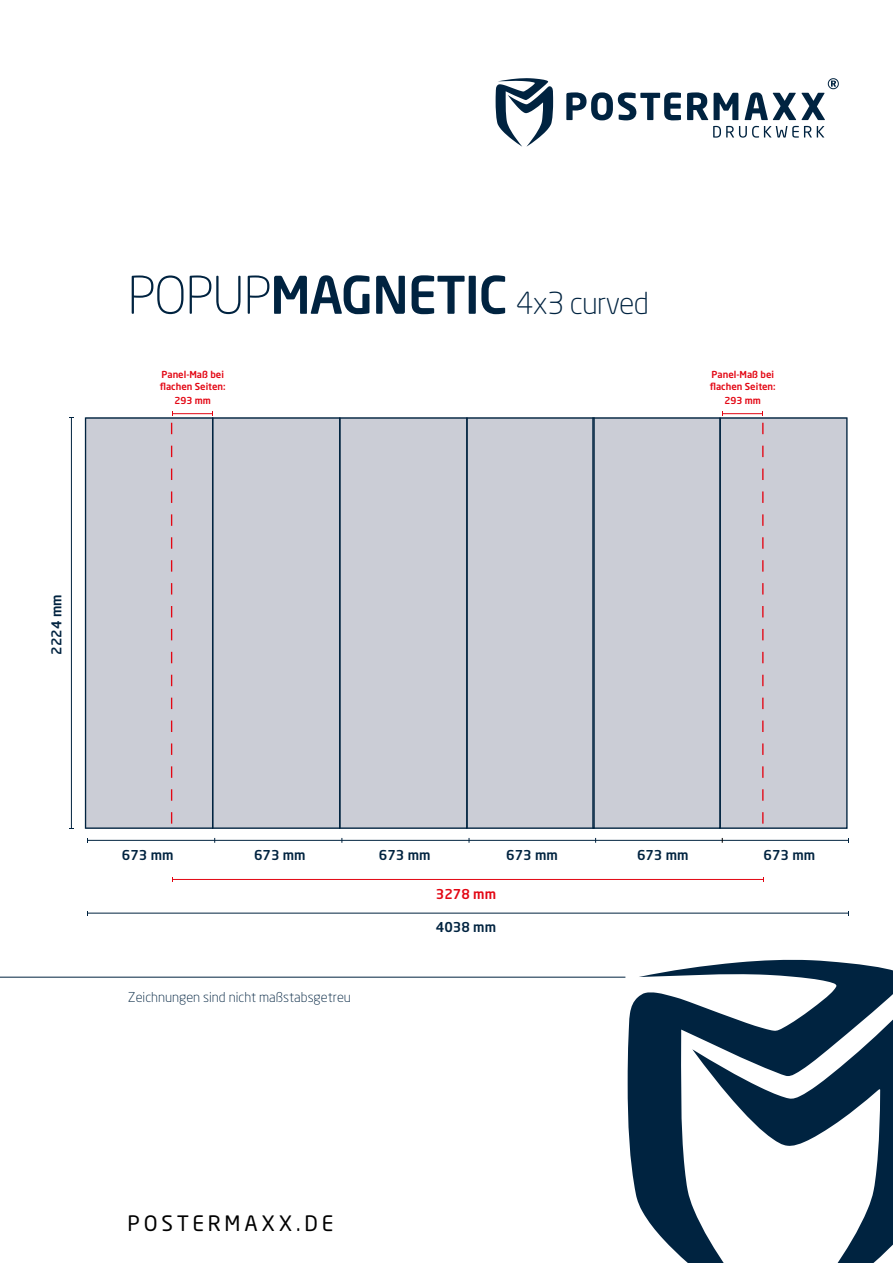
<style>
.page{position:relative;width:893px;height:1263px;background:#fff}
.page>*{position:absolute;margin:0;border:0;box-sizing:border-box;transform-origin:0 0}
.t1{font:300 30px "Neo Sans Pro";letter-spacing:-.02em;color:#002340}
.t2{font:21px "Neo Sans Pro";letter-spacing:.18em;color:#000}
.t3{font:500 13.5px "Neo Sans Pro";color:#002340}
.t4{font:300 13.5px "Neo Sans Pro";color:#002340}
.t5{font:500 13.5px "Neo Sans Pro";color:#e30613}
.t6{font:500 9.45px/11.4px "Neo Sans Pro";color:#e30613}
.s1{font-size:51.15px}
.s2{font-weight:500;font-size:51.15px}
</style>
<div class="page">
<svg style="left:566px;top:92px;width:115px;height:28px"></svg>
<svg style="left:687px;top:92px;width:21px;height:28px"></svg>
<svg style="left:714px;top:93px;width:24px;height:27px"></svg>
<svg style="left:745px;top:78px;width:94px;height:42px"></svg>
<svg style="left:713px;top:126px;width:111px;height:12px"></svg>
<svg style="left:496px;top:78px;width:57px;height:69px"></svg>
<svg style="left:628px;top:959px;width:265px;height:304px;fill:#002340"></svg>
<svg style="left:692px;top:1002px;width:201px;height:261px"></svg>
<div style="left:721px;top:417px;width:127px;height:412px;background:#cbcdd6"></div>
<div style="left:85px;top:417px;width:127px;height:412px;background:#cbcdd6"></div>
<div style="left:212px;top:417px;width:127px;height:412px;background:#cbcdd6"></div>
<div style="left:339px;top:417px;width:127px;height:412px;background:#cbcdd6"></div>
<div style="left:466px;top:417px;width:126px;height:412px;background:#cbcdd6"></div>
<div style="left:592px;top:417px;width:129px;height:412px;background:#cbcdd6"></div>
<svg style="left:171px;top:468px;width:1px;height:12px"></svg>
<svg style="left:171px;top:491px;width:1px;height:12px"></svg>
<svg style="left:171px;top:514px;width:1px;height:12px"></svg>
<svg style="left:171px;top:537px;width:1px;height:12px"></svg>
<svg style="left:171px;top:560px;width:1px;height:12px"></svg>
<svg style="left:171px;top:720px;width:1px;height:12px"></svg>
<svg style="left:171px;top:743px;width:1px;height:12px"></svg>
<svg style="left:171px;top:766px;width:1px;height:12px"></svg>
<svg style="left:171px;top:789px;width:1px;height:12px"></svg>
<svg style="left:171px;top:812px;width:1px;height:12px"></svg>
<svg style="left:762px;top:468px;width:1px;height:12px"></svg>
<svg style="left:762px;top:491px;width:1px;height:12px"></svg>
<svg style="left:762px;top:514px;width:1px;height:12px"></svg>
<svg style="left:762px;top:537px;width:1px;height:12px"></svg>
<svg style="left:762px;top:560px;width:1px;height:12px"></svg>
<svg style="left:762px;top:720px;width:1px;height:12px"></svg>
<svg style="left:762px;top:743px;width:1px;height:12px"></svg>
<svg style="left:762px;top:766px;width:1px;height:12px"></svg>
<svg style="left:762px;top:789px;width:1px;height:12px"></svg>
<svg style="left:762px;top:812px;width:1px;height:12px"></svg>
<hr style="left:71px;top:418px;width:1px;height:410px;background:#002340">
<hr style="left:87px;top:913px;width:761px;height:1px;background:#002340">
<hr style="left:87px;top:840px;width:761px;height:1px;background:#002340">
<hr style="left:172px;top:879px;width:591px;height:1px;background:#e30613">
<hr style="left:0;top:977px;width:625px;height:1px;background:#002340">
<hr style="left:173px;top:413px;width:40px;height:1px;background:#e30613">
<hr style="left:723px;top:413px;width:40px;height:1px;background:#e30613">
<h1 class="t1" style="left:128px;top:285px;width:523px"><span class="s1">POPUP</span><span class="s2">MAGNETIC</span> 4x3 curved</h1>
<p class="t6" style="left:160px;top:369px;width:67px">Panel-Maß bei flachen Seiten:</p>
<p class="t6" style="left:174px;top:395px;width:38px">293 mm</p>
<p class="t6" style="left:710px;top:369px;width:67px">Panel-Maß bei flachen Seiten:</p>
<p class="t6" style="left:724px;top:395px;width:38px">293 mm</p>
<h3 class="t3" style="left:48px;top:655px;width:62px;rotate:-90deg">2224 mm</h3>
<h3 class="t3" style="left:122px;top:846px;width:53px">673 mm</h3>
<h3 class="t3" style="left:254px;top:846px;width:53px">673 mm</h3>
<h3 class="t3" style="left:379px;top:846px;width:53px">673 mm</h3>
<h3 class="t3" style="left:506px;top:846px;width:53px">673 mm</h3>
<h3 class="t3" style="left:637px;top:846px;width:53px">673 mm</h3>
<h3 class="t3" style="left:764px;top:846px;width:53px">673 mm</h3>
<h3 class="t5" style="left:436px;top:886px;width:62px">3278 mm</h3>
<h3 class="t4" style="left:128px;top:989px;width:225px">Zeichnungen sind nicht maßstabsgetreu</h3>
<h3 class="t3" style="left:436px;top:919px;width:62px">4038 mm</h3>
<h2 class="t2" style="left:128px;top:1211px;width:207px">POSTERMAXX.DE</h2>
</div>
